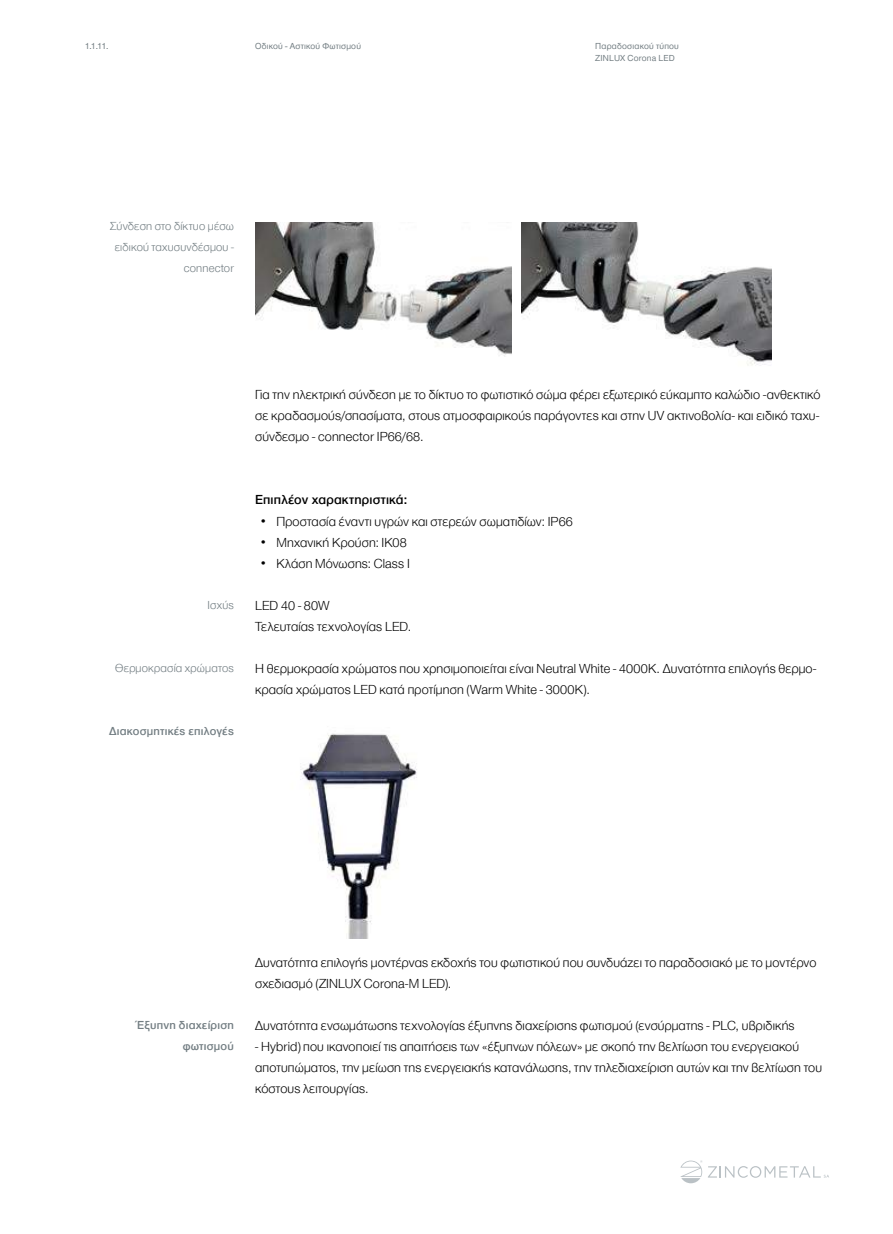
<style>
.page{position:relative;width:893px;height:1234px;background:#fff}
.page>*{position:absolute;margin:0;border:0;box-sizing:border-box;transform-origin:0 0}
.t1{font:13.5px/21px "MC Neue 06";letter-spacing:.01em;color:#000}
.t2{font:600 13.5px "MC Neue 09";letter-spacing:.015em;color:#000}
.t3{font:12px/21px "MC Neue 06";letter-spacing:.015em;color:#727d82;text-align:right}
.t4{font:600 12px/21px "MC Neue 09";letter-spacing:.02em;color:#727d82;text-align:right}
.t5{font:9px/12px "MC Neue 08";letter-spacing:.025em;color:#727d82}
</style>
<div class="page">
<svg style="left:708px;top:1166px;width:121px;height:11px"></svg>
<svg style="left:680px;top:1160px;width:22px;height:22px"></svg>
<img style="left:255px;top:222px;width:257px;height:135px">
<img style="left:521px;top:222px;width:250px;height:144px">
<img style="left:300px;top:733px;width:117px;height:205px">
<p class="t5" style="left:85px;top:40px;width:25px">1.1.11.</p>
<p class="t5" style="left:255px;top:40px;width:107px">Οδικού - Αστικού Φωτισμού</p>
<p class="t5" style="left:595px;top:40px;width:85px">Παραδοσιακού τύπου<br>ZINLUX Corona LED</p>
<p class="t3" style="left:110px;top:216px;width:125px">Σύνδεση στο δίκτυο μέσω ειδικού ταχυσυνδέσμου - connector</p>
<p class="t3" style="left:208px;top:594px;width:28px">Ισχύς</p>
<p class="t3" style="left:115px;top:657px;width:120px">Θερμοκρασία χρώματος</p>
<p class="t4" style="left:109px;top:720px;width:126px">Διακοσμητικές επιλογές</p>
<p class="t1" style="left:255px;top:384px;width:567px;text-align:justify">Για την ηλεκτρική σύνδεση με το δίκτυο το φωτιστικό σώμα φέρει εξωτερικό εύκαμπτο καλώδιο -ανθεκτικό σε κραδασμούς/σπασίματα, στους ατμοσφαιρικούς παράγοντες και στην UV ακτινοβολία- και ειδικό ταχυ&shy;σύνδεσμο - connector IP66/68.</p>
<p class="t2" style="left:255px;top:492px;width:154px">Επιπλέον χαρακτηριστικά:</p>
<p class="t1" style="left:259px;top:510px;width:315px">• Προστασία έναντι υγρών και στερεών σωματιδίων: IP66</p>
<p class="t1" style="left:259px;top:531px;width:149px">• Μηχανική Κρούση: IK08</p>
<p class="t1" style="left:259px;top:552px;width:152px">• Κλάση Μόνωσης: Class I</p>
<p class="t1" style="left:255px;top:594px;width:158px">LED 40 - 80W<br>Τελευταίας τεχνολογίας LED.</p>
<p class="t1" style="left:255px;top:657px;width:563px">Η θερμοκρασία χρώματος που χρησιμοποιείται είναι Neutral White - 4000K. Δυνατότητα επιλογής θερμο&shy;κρασία χρώματος LED κατά προτίμηση (Warm White - 3000K).</p>
<p class="t4" style="left:137px;top:1014px;width:98px">Έξυπνη διαχείριση φωτισμού</p>
<p class="t1" style="left:255px;top:951px;width:563px">Δυνατότητα επιλογής μοντέρνας εκδοχής του φωτιστικού που συνδυάζει το παραδοσιακό με το μοντέρνο σχεδιασμό (ZINLUX Corona-M LED).</p>
<p class="t1" style="left:255px;top:1014px;width:541px">Δυνατότητα ενσωμάτωσης τεχνολογίας έξυπνης διαχείρισης φωτισμού (ενσύρματης - PLC, υβριδικής</p>
<p class="t1" style="left:255px;top:1035px;width:568px">- Hybrid) που ικανοποιεί τις απαιτήσεις των «έξυπνων πόλεων» με σκοπό την βελτίωση του ενεργειακού αποτυπώματος, την μείωση της ενεργειακής κατανάλωσης, την τηλεδιαχείριση αυτών και την βελτίωση του κόστους λειτουργίας.</p>
</div>
